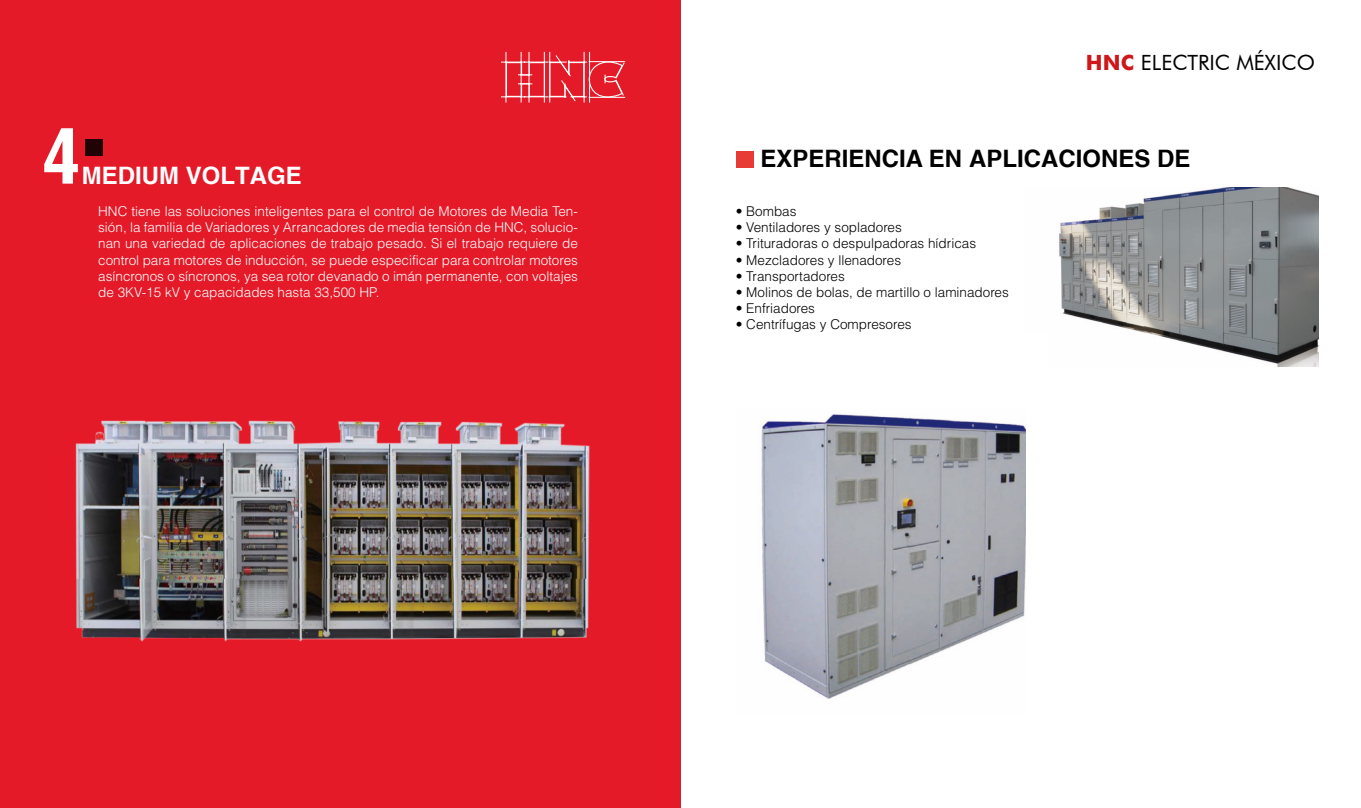
<style>
.page{position:relative;width:1361px;height:808px;background:#fff}
.page>*{position:absolute;margin:0;border:0;box-sizing:border-box;transform-origin:0 0}
.t1{font:700 condensed 75px "Helvetica";color:#fff}
.t2{font:700 24px "Helvetica cyr";color:#000}
.t3{font:700 24px "Helvetica cyr";color:#fff}
.t4{font:21px "Futura BT";color:#000}
.t5{font:300 13.5px/16.2px "Helvetica LT Std";color:#fff;text-align:justify}
.t6{font:300 13.5px "Helvetica LT Std";color:#000}
.s1{font-family:"Futura";font-weight:700;color:#cd171a}
</style>
<div class="page">
<div style="left:0;top:0;width:680px;height:808px;background:#e51a29"></div>
<div style="left:85px;top:139px;width:18px;height:16px;background:#200305"></div>
<img style="left:75px;top:420px;width:515px;height:222px">
<div style="left:736px;top:151px;width:17px;height:16px;background:#e73b36"></div>
<img style="left:1059px;top:187px;width:259px;height:179px">
<img style="left:761px;top:414px;width:264px;height:285px">
<svg style="left:501px;top:51px;width:125px;height:52px"></svg>
<h1 class="t1" style="left:43px;top:109px;width:39px">4</h1>
<h2 class="t3" style="left:82px;top:162px;width:222px">MEDIUM VOLTAGE</h2>
<p class="t5" style="left:98px;top:203px;width:481px">HNC tiene las soluciones inteligentes para el control de Motores de Media Ten&shy;sión, la familia de Variadores y Arrancadores de media tensión de HNC, solucio&shy;nan una variedad de aplicaciones de trabajo pesado. Si el trabajo requiere de control para motores de inducción, se puede especificar para controlar motores asíncronos o síncronos, ya sea rotor devanado o imán permanente, con voltajes de 3KV-15 kV y capacidades hasta 33,500 HP.</p>
<h3 class="t4" style="left:1086px;top:50px;width:231px"><span class="s1">HNC</span> ELECTRIC MÉXICO</h3>
<h2 class="t2" style="left:760px;top:145px;width:431px">EXPERIENCIA EN APLICACIONES DE</h2>
<p class="t6" style="left:736px;top:203px;width:62px">• Bombas</p>
<p class="t6" style="left:736px;top:219px;width:168px">• Ventiladores y sopladores</p>
<p class="t6" style="left:736px;top:235px;width:242px">• Trituradoras o despulpadoras hídricas</p>
<p class="t6" style="left:736px;top:251px;width:167px">• Mezcladores y llenadores</p>
<p class="t6" style="left:736px;top:268px;width:111px">• Transportadores</p>
<p class="t6" style="left:736px;top:284px;width:275px">• Molinos de bolas, de martillo o laminadores</p>
<p class="t6" style="left:736px;top:300px;width:81px">• Enfriadores</p>
<p class="t6" style="left:736px;top:316px;width:177px">• Centrífugas y Compresores</p>
</div>
